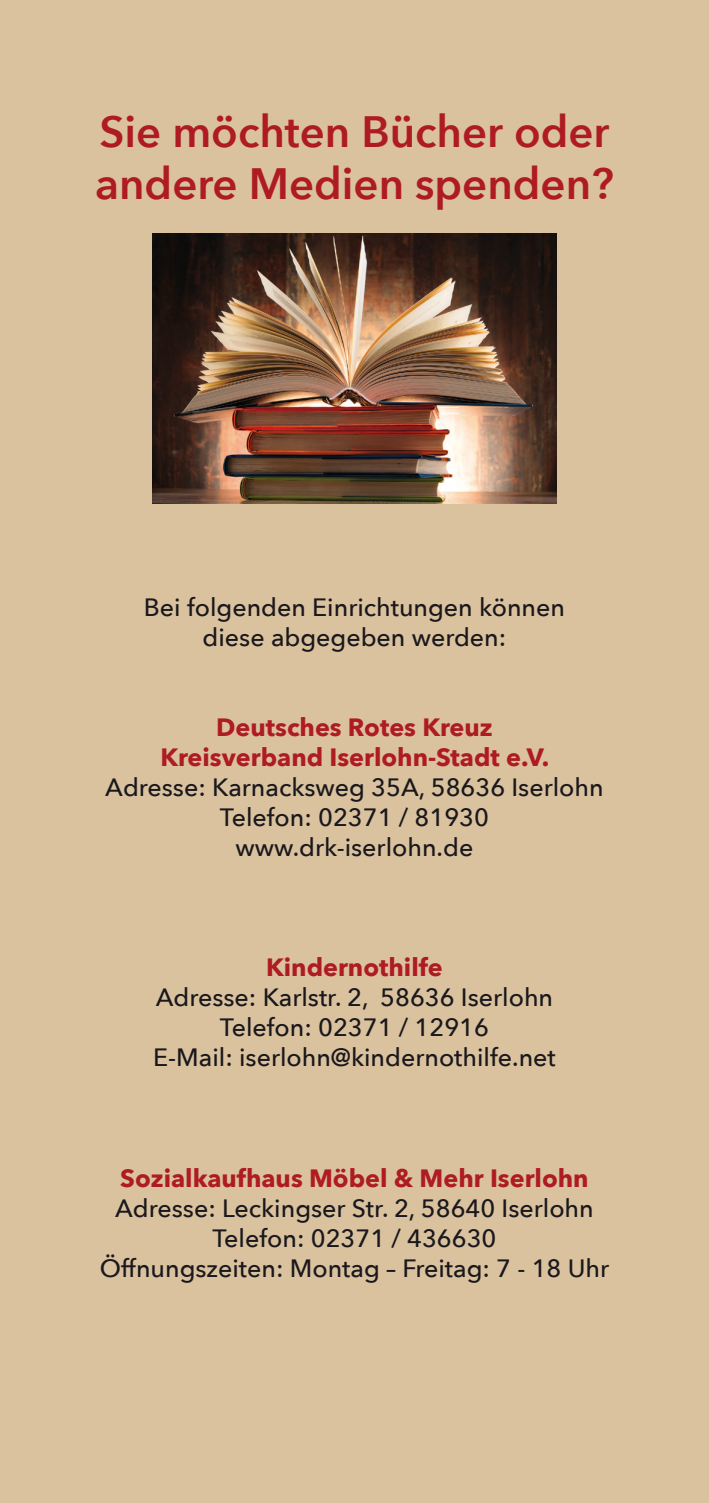
<style>
.page{position:relative;width:709px;height:1503px;background:#fff}
.page>*{position:absolute;margin:0;border:0;box-sizing:border-box;transform-origin:0 0}
.t1{font:600 43.75px/52.5px "Avenir Next";color:#ae1b23}
.t2{font:500 25px/30px "Avenir Next";color:#1a181c;text-align:center}
.t3{font:700 25px/30px "Avenir Next";color:#ae1b23;text-align:center}
</style>
<div class="page">
<div style="left:0;top:0;width:709px;height:1502px;background:#dac29f"></div>
<img style="left:153px;top:234px;width:403px;height:269px">
<h1 class="t1" style="left:95px;top:105px;width:520px">Sie möchten Bücher oder andere Medien spenden?</h1>
<p class="t2" style="left:144px;top:592px;width:422px">Bei folgenden Einrichtungen können diese abgegeben werden:</p>
<p class="t3" style="left:160px;top:712px;width:390px">Deutsches Rotes Kreuz<br>Kreisverband Iserlohn-Stadt e.V.</p>
<p class="t2" style="left:105px;top:772px;width:500px">Adresse: Karnacksweg 35A, 58636 Iserlohn<br>Telefon: 02371 / 81930 www.drk-iserlohn.de</p>
<p class="t3" style="left:266px;top:952px;width:178px">Kindernothilfe</p>
<p class="t2" style="left:153px;top:982px;width:404px">Adresse: Karlstr. 2, 58636 Iserlohn<br>Telefon: 02371 / 12916<br>E-Mail: iserlohn@kindernothilfe.net</p>
<p class="t3" style="left:120px;top:1162px;width:470px">Sozialkaufhaus Möbel &amp; Mehr Iserlohn</p>
<p class="t2" style="left:100px;top:1192px;width:511px">Adresse: Leckingser Str. 2, 58640 Iserlohn<br>Telefon: 02371 / 436630<br>Öffnungszeiten: Montag – Freitag: 7 - 18 Uhr</p>
</div>
